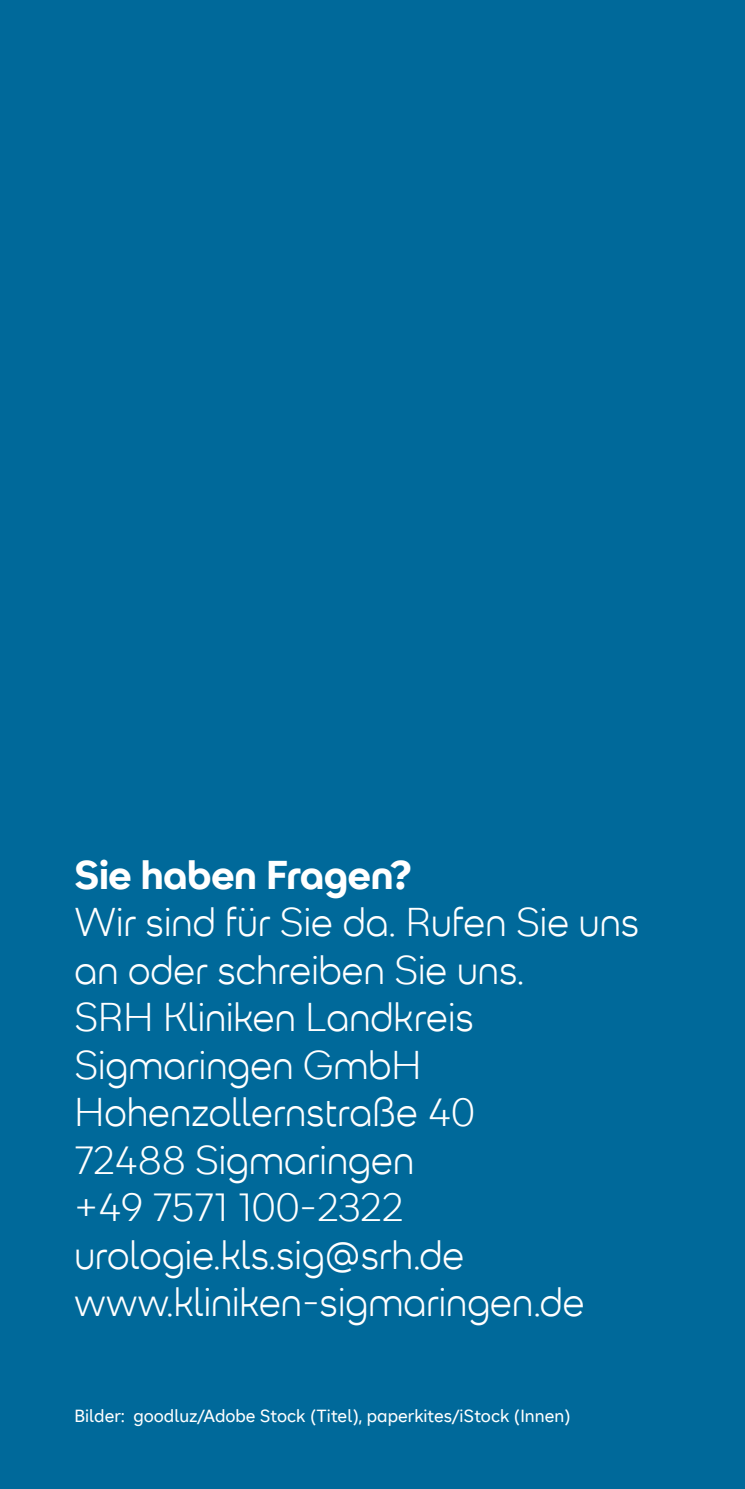
<style>
.page{position:relative;width:745px;height:1489px;background:#fff}
.page>*{position:absolute;margin:0;border:0;box-sizing:border-box;transform-origin:0 0}
.t1{font:300 40px/47.5px "SRH Headline";color:#fff}
.t2{font:700 40px "SRH Headline";color:#fff}
.t3{font:17.5px "SRH Text";color:#fff}
</style>
<div class="page">
<div style="left:0;top:0;width:744px;height:1488px;background:#00699a"></div>
<p class="t2" style="left:74px;top:851px;width:338px">Sie haben Fragen?</p>
<p class="t1" style="left:74px;top:899px;width:566px">Wir sind für Sie da. Rufen Sie uns an oder schreiben Sie uns.<br>SRH Kliniken Landkreis<br>Sigmaringen GmbH<br>Hohenzollernstraße 40<br>72488 Sigmaringen<br>+49 7571 100-2322 urologie.kls.sig@srh.de www.kliniken-sigmaringen.de</p>
<p class="t3" style="left:74px;top:1405px;width:498px">Bilder: goodluz/Adobe Stock (Titel), paperkites/iStock (Innen)</p>
</div>
